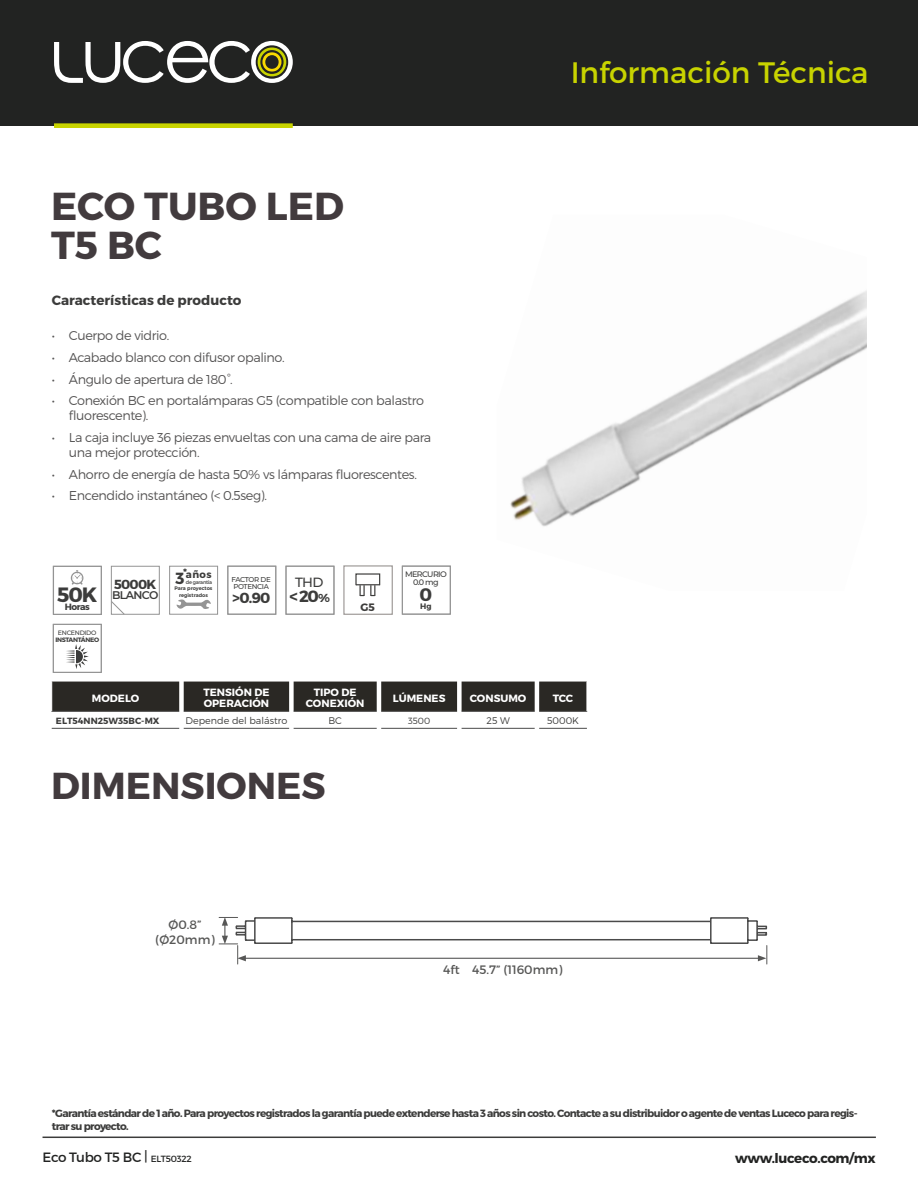
<style>
.page{position:relative;width:918px;height:1188px;background:#fff}
.page>*{position:absolute;margin:0;border:0;box-sizing:border-box;transform-origin:0 0}
.t1{font:700 39px/39px "Montserrat";color:#423b3e}
.t2{font:700 37.5px "Montserrat";color:#423b3e}
.t3{font:29.55px "Montserrat";color:#c8d300}
.t4{font:700 20.7px "Montserrat";color:#3c3c3b}
.t5{font:700 18.15px "Montserrat";color:#3c3c3b}
.t6{font:700 16.35px "Montserrat";color:#3c3c3b}
.t7{font:700 14.55px "Montserrat";color:#3c3c3b}
.t8{font:700 13.5px "Montserrat";color:#3c3c3b}
.t9{font:13.5px "Montserrat";letter-spacing:-.025em;color:#222322}
.t10{font:700 13.5px "Montserrat";letter-spacing:-.025em;color:#222322}
.t11{font:500 13.35px "Montserrat";color:#3c3c3b}
.t12{font:700 13.2px "Montserrat";letter-spacing:-.06em;color:#3c3c3b}
.t13{font:300 12.9px/15px "Montserrat";letter-spacing:-.03em;color:#555454}
.t14{font:12.15px/14.7px "Montserrat";color:#575756;text-align:center}
.t15{font:600 11.1px "Montserrat";letter-spacing:-.06em;color:#3c3c3b}
.t16{font:700 10.8px "Montserrat";color:#3d3c3b}
.t17{font:700 10.5px/12.6px "Montserrat";letter-spacing:-.06em;color:#3c3c3b}
.t18{font:700 10.5px/10.8px "Montserrat";color:#fff}
.t19{font:700 10.05px "Montserrat";color:#3c3c3b}
.t20{font:300 9.6px "Montserrat";color:#3c3c3b}
.t21{font:700 9.15px "Montserrat";letter-spacing:-.05em;color:#3c3c3b}
.t22{font:700 9px "Montserrat";color:#3c3c3b}
.t23{font:300 9px "Montserrat";color:#3c3c3b}
.t24{font:500 7.95px/7.9px "Montserrat";letter-spacing:-.075em;color:#3c3c3b;text-align:center}
.t25{font:700 7.95px "Montserrat";color:#3c3c3b}
.t26{font:500 7.05px/7.4px "Montserrat";letter-spacing:-.05em;color:#3c3c3b}
.t27{font:700 6.3px "Montserrat";letter-spacing:-.05em;color:#3c3c3b}
.t28{font:500 6.3px "Montserrat";letter-spacing:-.05em;color:#3c3c3b}
.t29{font:600 5.1px/6.8px "Montserrat";color:#3c3c3b;text-align:center}
.t30{font:5.1px "Montserrat";letter-spacing:-.045em;color:#3c3c3b}
.s1{font-size:16.2px}
.s2{font-size:11.55px}
.s3{font-size:9px}
</style>
<div class="page">
<hr style="left:43px;top:1137px;width:833px;height:1px;background:#3c3c3b">
<div style="left:0;top:0;width:918px;height:126px;background:#222322"></div>
<div style="left:54px;top:123px;width:239px;height:5px;background:#c8d300"></div>
<svg style="left:54px;top:41px;width:239px;height:42px"></svg>
<div style="left:169px;top:566px;width:49px;height:49px;border:1px solid #949494"></div>
<svg style="left:176px;top:599px;width:35px;height:10px"></svg>
<div style="left:53px;top:566px;width:49px;height:49px;border:1px solid #949494"></div>
<svg style="left:71px;top:570px;width:12px;height:15px"></svg>
<hr style="left:52px;top:728px;width:127px;height:1px;background:#4a4a49">
<hr style="left:184px;top:728px;width:105px;height:1px;background:#4a4a49">
<hr style="left:294px;top:728px;width:83px;height:1px;background:#4a4a49">
<hr style="left:381px;top:728px;width:76px;height:1px;background:#4a4a49">
<hr style="left:462px;top:728px;width:73px;height:1px;background:#4a4a49">
<hr style="left:539px;top:728px;width:48px;height:1px;background:#4a4a49">
<hr style="left:51px;top:711px;width:128px;height:1px;background:#4a4a49">
<hr style="left:184px;top:711px;width:105px;height:1px;background:#4a4a49">
<hr style="left:294px;top:711px;width:83px;height:1px;background:#4a4a49">
<hr style="left:381px;top:711px;width:76px;height:1px;background:#4a4a49">
<hr style="left:462px;top:711px;width:73px;height:1px;background:#4a4a49">
<hr style="left:539px;top:711px;width:48px;height:1px;background:#4a4a49">
<div style="left:51px;top:682px;width:536px;height:29px;background:#2a2824"></div>
<div style="left:227px;top:566px;width:49px;height:49px;border:1px solid #949494"></div>
<div style="left:111px;top:566px;width:49px;height:49px;border:1px solid #949494"></div>
<svg style="left:110px;top:600px;width:16px;height:15px"></svg>
<div style="left:286px;top:566px;width:49px;height:49px;border:1px solid #949494"></div>
<div style="left:285px;top:566px;width:49px;height:49px;border:1px solid #949494"></div>
<div style="left:343px;top:565px;width:50px;height:50px;border:1px solid #9e9a98"></div>
<svg style="left:356px;top:584px;width:24px;height:12px"></svg>
<div style="left:402px;top:566px;width:49px;height:49px;border:1px solid #949494"></div>
<div style="left:53px;top:624px;width:49px;height:49px;border:1px solid #949494"></div>
<svg style="left:66px;top:644px;width:23px;height:25px"></svg>
<img style="left:510px;top:290px;width:357px;height:237px">
<hr style="left:243px;top:958px;width:517px;height:1px;background:#575756">
<hr style="left:292px;top:921px;width:418px;height:1px;background:#4a4a4a">
<hr style="left:292px;top:939px;width:418px;height:1px;background:#4a4a4a">
<hr style="left:291px;top:918px;width:2px;height:25px;background:#4a4a4a">
<hr style="left:254px;top:917px;width:38px;height:2px;background:#4a4a4a">
<hr style="left:254px;top:918px;width:2px;height:25px;background:#4a4a4a">
<hr style="left:254px;top:942px;width:38px;height:2px;background:#4a4a4a">
<svg style="left:219px;top:917px;width:36px;height:47px"></svg>
<hr style="left:710px;top:918px;width:2px;height:25px;background:#4a4a4a">
<hr style="left:710px;top:942px;width:38px;height:2px;background:#4a4a4a">
<hr style="left:747px;top:918px;width:2px;height:25px;background:#4a4a4a">
<hr style="left:710px;top:917px;width:38px;height:2px;background:#4a4a4a">
<svg style="left:748px;top:920px;width:20px;height:44px"></svg>
<h1 class="t1" style="left:51px;top:187px;width:295px">ECO TUBO LED<br>T5 BC</h1>
<p class="t8" style="left:52px;top:292px;width:191px">Características de producto</p>
<p class="t13" style="left:52px;top:328px;width:119px">• Cuerpo de vidrio.</p>
<p class="t13" style="left:52px;top:350px;width:234px">• Acabado blanco con difusor opalino.</p>
<p class="t13" style="left:52px;top:371px;width:182px">• Ángulo de apertura de 180°.</p>
<p class="t13" style="left:69px;top:393px;width:357px;text-indent:-17px">• Conexión BC en portalámparas G5 (compatible con balastro fluorescente).</p>
<p class="t13" style="left:69px;top:430px;width:364px;text-indent:-17px">• La caja incluye 36 piezas envueltas con una cama de aire para una mejor protección.</p>
<p class="t13" style="left:52px;top:466px;width:367px">• Ahorro de energía de hasta 50% vs lámparas fluorescentes.</p>
<p class="t13" style="left:52px;top:488px;width:217px">• Encendido instantáneo (&lt; 0.5seg).</p>
<h3 class="t4" style="left:57px;top:581px;width:41px">50K</h3>
<p class="t21" style="left:65px;top:601px;width:26px">Horas</p>
<p class="t28" style="left:58px;top:629px;width:40px">ENCENDIDO</p>
<p class="t27" style="left:55px;top:636px;width:45px">INSTANTÁNEO</p>
<p class="t12" style="left:114px;top:576px;width:44px">5000K</p>
<p class="t15" style="left:112px;top:587px;width:48px">BLANCO</p>
<p class="t17" style="left:183px;top:566px;width:5px">*</p>
<p class="t19" style="left:175px;top:569px;width:38px"><span class="s1">3</span>años</p>
<p class="t30" style="left:186px;top:579px;width:28px">de garantía</p>
<p class="t29" style="left:175px;top:585px;width:39px">Para proyectos registrados</p>
<p class="t26" style="left:232px;top:575px;width:41px">FACTOR DE<br>POTENCIA</p>
<p class="t7" style="left:233px;top:589px;width:39px">&gt;0.90</p>
<p class="t11" style="left:295px;top:573px;width:30px">THD</p>
<p class="t6" style="left:290px;top:586px;width:42px">&lt; 20<span class="s2">%</span></p>
<p class="t16" style="left:361px;top:600px;width:16px">G5</p>
<p class="t24" style="left:405px;top:570px;width:43px">MERCURIO<br>0.0 mg</p>
<h3 class="t5" style="left:420px;top:583px;width:14px">0</h3>
<p class="t25" style="left:420px;top:601px;width:13px">Hg</p>
<h3 class="t3" style="left:571px;top:54px;width:299px">Información Técnica</h3>
<p class="t18" style="left:92px;top:693px;width:49px">MODELO</p>
<p class="t18" style="left:203px;top:687px;width:68px">TENSIÓN DE<br>OPERACIÓN</p>
<p class="t18" style="left:306px;top:687px;width:60px;text-align:center">TIPO DE<br>CONEXIÓN</p>
<p class="t18" style="left:393px;top:693px;width:54px">LÚMENES</p>
<p class="t18" style="left:470px;top:693px;width:58px">CONSUMO</p>
<p class="t18" style="left:553px;top:693px;width:22px">TCC</p>
<p class="t22" style="left:56px;top:715px;width:105px">ELT54NN25W35BC-MX</p>
<p class="t20" style="left:186px;top:715px;width:103px">Depende del balástro</p>
<p class="t20" style="left:328px;top:715px;width:15px">BC</p>
<p class="t23" style="left:408px;top:715px;width:24px">3500</p>
<p class="t20" style="left:486px;top:715px;width:25px">25 W</p>
<p class="t20" style="left:547px;top:715px;width:33px">5000K</p>
<h2 class="t2" style="left:51px;top:763px;width:276px">DIMENSIONES</h2>
<p class="t14" style="left:155px;top:917px;width:61px">Ø0.8” (Ø20mm)</p>
<p class="t14" style="left:443px;top:963px;width:121px">4ft 45.7” (1160mm)</p>
<p class="t17" style="left:52px;top:1107px;width:807px">*Garantía estándar de 1 año. Para proyectos registrados la garantía puede extenderse hasta 3 años sin costo. Contacte a su distribuidor o agente de ventas Luceco para regis&shy;trar su proyecto.</p>
<p class="t9" style="left:43px;top:1149px;width:151px">Eco Tubo T5 BC | <span class="s3">ELT50322</span></p>
<p class="t10" style="left:735px;top:1150px;width:142px">www.luceco.com/mx</p>
</div>
